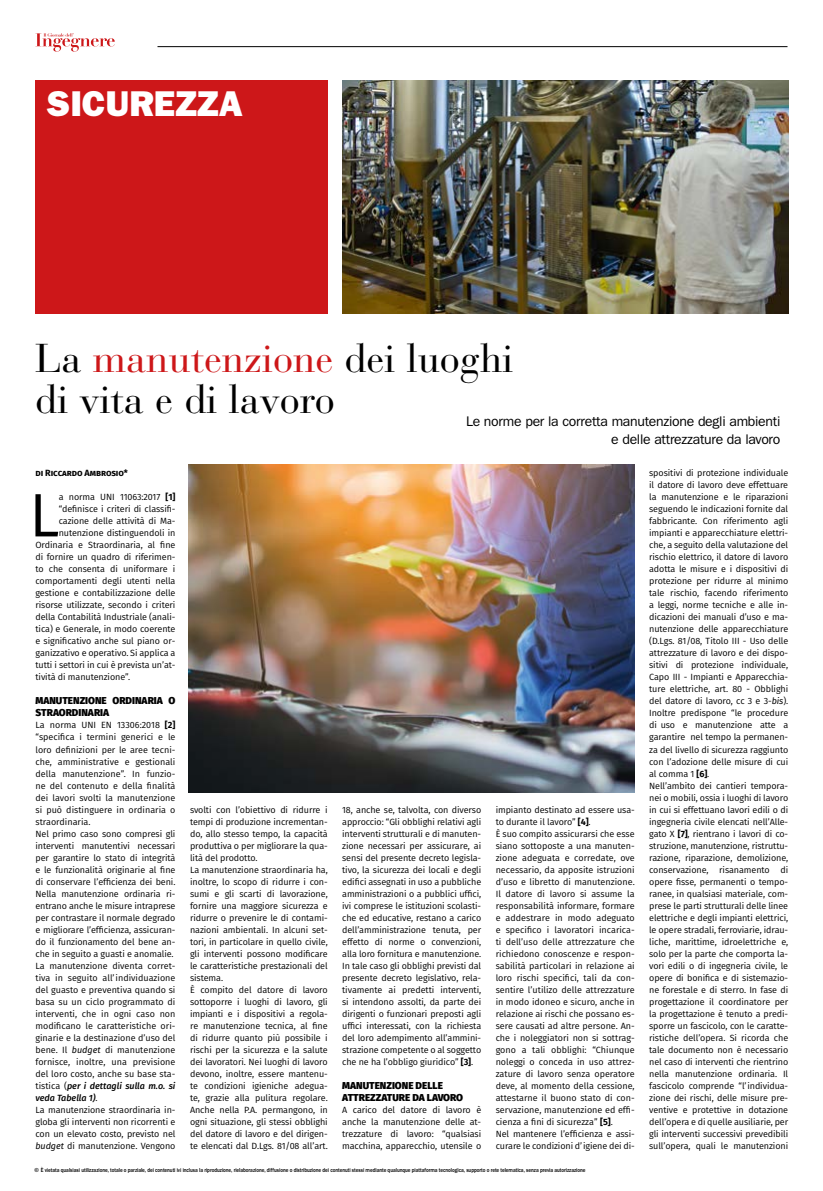
<style>
.page{position:relative;width:823px;height:1191px;background:#fff}
.page>*{position:absolute;margin:0;border:0;box-sizing:border-box;transform-origin:0 0}
.t1{font:61.3px "Fira Sans";color:#000}
.t2{font:40px "Bauer Bodoni Std";color:#cd1719}
.t3{font:40px "Bauer Bodoni Std";color:#000}
.t4{font:36px "ITC Franklin Gothic Std Hvy";color:#fff}
.t5{font:14px "ITC Franklin Gothic Std";letter-spacing:-.02em;color:#000}
.TITOLETTI_NEL_TESTO{font:800 10px/12px "Fira Sans";color:#000}
.TESTO_BASE{font:9px/12px "Fira Sans";letter-spacing:-.01em;color:#000;text-align:justify}
.t6{font:700 9px "Fira Sans";letter-spacing:-.01em;color:#000}
.t7{font:500 6px "Franklin Gothic";letter-spacing:-.01em;color:#000}
.s1{color:#000}
.s2{font-weight:700}
.s3{font-style:italic}
.s4{font-weight:500;font-style:italic}
</style>
<div class="page">
<hr style="left:157px;top:46px;width:630px;height:1px;background:#000">
<svg style="left:35px;top:33px;width:80px;height:19px"></svg>
<div style="left:35px;top:80px;width:292px;height:234px;background:#cd1719"></div>
<img style="left:342px;top:80px;width:445px;height:234px">
<img style="left:189px;top:464px;width:445px;height:328px">
<p class="t4" style="left:47px;top:83px;width:197px">SICUREZZA</p>
<p class="t2" style="left:35px;top:334px;width:479px"><span class="s1">La</span> manutenzione <span class="s1">dei luoghi</span></p>
<p class="t3" style="left:35px;top:375px;width:301px">di vita e di lavoro</p>
<p class="t5" style="left:466px;top:413px;width:316px">Le norme per la corretta manutenzione degli ambienti</p>
<p class="t5" style="left:610px;top:431px;width:171px">e delle attrezzature da lavoro</p>
<p class="t6" style="left:35px;top:466px;width:94px">di Riccardo Ambrosio*</p>
<p class="t1" style="left:29px;top:469px;width:32px">L</p>
<p class="TESTO_BASE" style="left:59px;top:491px;width:118px">a norma UNI 11063:2017 <span class="s2">[1]</span></p>
<p class="TESTO_BASE" style="left:648px;top:467px;width:140px">spositivi di protezione individuale il datore di lavoro deve effettuare la manutenzione e le riparazioni seguendo le indicazioni fornite dal fabbricante. Con riferimento agli impianti e apparecchiature elettri&shy;che, a seguito della valutazione del rischio elettrico, il datore di lavoro adotta le misure e i dispositivi di protezione per ridurre al minimo tale rischio, facendo riferimento a leggi, norme tecniche e alle in&shy;dicazioni dei manuali d’uso e ma&shy;nutenzione delle apparecchiature (D.Lgs. 81/08, Titolo III - Uso delle attrezzature di lavoro e dei dispo&shy;sitivi di protezione individuale, Capo III - Impianti e Apparecchia&shy;ture elettriche, art. 80 - Obblighi del datore di lavoro, cc 3 e 3-<span class="s3">bis</span>).<br>Inoltre predispone “le procedure di uso e manutenzione atte a garantire nel tempo la permanen&shy;za del livello di sicurezza raggiunto con l’adozione delle misure di cui al comma 1 <span class="s2">[6]</span>.</p>
<p class="TESTO_BASE" style="left:648px;top:779px;width:140px">Nell’ambito dei cantieri tempora&shy;nei o mobili, ossia i luoghi di lavoro in cui si effettuano lavori edili o di ingegneria civile elencati nell’Alle&shy;gato X <span class="s2">[7]</span>, rientrano i lavori di co&shy;struzione, manutenzione, ristruttu&shy;razione, riparazione, demolizione, conservazione, risanamento di opere fisse, permanenti o tempo&shy;ranee, in qualsiasi materiale, com&shy;prese le parti strutturali delle linee elettriche e degli impianti elettrici, le opere stradali, ferroviarie, idrau&shy;liche, marittime, idroelettriche e, solo per la parte che comporta la&shy;vori edili o di ingegneria civile, le opere di bonifica e di sistemazio&shy;ne forestale e di sterro. In fase di progettazione il coordinatore per la progettazione è tenuto a predi&shy;sporre un fascicolo, con le caratte&shy;ristiche dell’opera. Si ricorda che tale documento non è necessario nel caso di interventi che rientrino nella manutenzione ordinaria. Il fascicolo comprende “l’individua&shy;zione dei rischi, delle misure pre&shy;ventive e protettive in dotazione dell’opera e di quelle ausiliarie, per gli interventi successivi prevedibili sull’opera, quali le manutenzioni</p>
<p class="TESTO_BASE" style="left:59px;top:503px;width:118px">“definisce i criteri di classifi-</p>
<p class="TESTO_BASE" style="left:59px;top:515px;width:118px">cazione delle attività di Ma-</p>
<p class="TESTO_BASE" style="left:59px;top:527px;width:118px">nutenzione distinguendoli in</p>
<p class="TESTO_BASE" style="left:35px;top:539px;width:141px">Ordinaria e Straordinaria, al fine</p>
<p class="TESTO_BASE" style="left:35px;top:551px;width:141px">di fornire un quadro di riferimen-</p>
<p class="TESTO_BASE" style="left:35px;top:563px;width:141px">to che consenta di uniformare i</p>
<p class="TESTO_BASE" style="left:35px;top:575px;width:141px">comportamenti degli utenti nella</p>
<p class="TESTO_BASE" style="left:35px;top:587px;width:141px">gestione e contabilizzazione delle</p>
<p class="TESTO_BASE" style="left:35px;top:599px;width:141px">risorse utilizzate, secondo i criteri</p>
<p class="TESTO_BASE" style="left:35px;top:611px;width:141px">della Contabilità Industriale (anali-</p>
<p class="TESTO_BASE" style="left:35px;top:623px;width:141px">tica) e Generale, in modo coerente</p>
<p class="TESTO_BASE" style="left:35px;top:635px;width:141px">e significativo anche sul piano or-</p>
<p class="TESTO_BASE" style="left:35px;top:647px;width:141px">ganizzativo e operativo. Si applica a</p>
<p class="TESTO_BASE" style="left:35px;top:659px;width:141px">tutti i settori in cui è prevista un’at-</p>
<p class="TESTO_BASE" style="left:35px;top:671px;width:96px">tività di manutenzione”.</p>
<p class="TITOLETTI_NEL_TESTO" style="left:35px;top:694px;width:141px">MANUTENZIONE ORDINARIA O<br>STRAORDINARIA</p>
<p class="TESTO_BASE" style="left:35px;top:719px;width:141px">La norma UNI EN 13306:2018 <span class="s2">[2] </span>“specifica i termini generici e le loro definizioni per le aree tecni&shy;che, amministrative e gestionali della manutenzione”. In funzio&shy;ne del contenuto e della finalità dei lavori svolti la manutenzione si può distinguere in ordinaria o straordinaria.</p>
<p class="TESTO_BASE" style="left:35px;top:827px;width:141px">Nel primo caso sono compresi gli interventi manutentivi necessari per garantire lo stato di integrità e le funzionalità originarie al fine di conservare l’efficienza dei beni.<br>Nella manutenzione ordinaria ri&shy;entrano anche le misure intraprese per contrastare il normale degrado e migliorare l’efficienza, assicuran&shy;do il funzionamento del bene an&shy;che in seguito a guasti e anomalie.</p>
<p class="TESTO_BASE" style="left:35px;top:959px;width:141px">La manutenzione diventa corret&shy;tiva in seguito all’individuazione del guasto e preventiva quando si basa su un ciclo programmato di interventi, che in ogni caso non modificano le caratteristiche ori&shy;ginarie e la destinazione d’uso del bene. Il <span class="s3">budget</span> di manutenzione fornisce, inoltre, una previsione del loro costo, anche su base sta&shy;tistica (<span class="s4">per i dettagli sulla m.o. si veda Tabella 1)</span>.</p>
<p class="TESTO_BASE" style="left:35px;top:1103px;width:141px">La manutenzione straordinaria in&shy;globa gli interventi non ricorrenti e con un elevato costo, previsto nel <span class="s3">budget</span> di manutenzione. Vengono</p>
<p class="TESTO_BASE" style="left:190px;top:803px;width:139px">svolti con l’obiettivo di ridurre i tempi di produzione incrementan&shy;do, allo stesso tempo, la capacità produttiva o per migliorare la qua&shy;lità del prodotto.</p>
<p class="TESTO_BASE" style="left:190px;top:863px;width:139px">La manutenzione straordinaria ha, inoltre, lo scopo di ridurre i con&shy;sumi e gli scarti di lavorazione, fornire una maggiore sicurezza e ridurre o prevenire le di contami&shy;nazioni ambientali. In alcuni set&shy;tori, in particolare in quello civile, gli interventi possono modificare le caratteristiche prestazionali del sistema.</p>
<p class="TESTO_BASE" style="left:190px;top:983px;width:139px">È compito del datore di lavoro sottoporre i luoghi di lavoro, gli impianti e i dispositivi a regola&shy;re manutenzione tecnica, al fine di ridurre quanto più possibile i rischi per la sicurezza e la salute dei lavoratori. Nei luoghi di lavoro devono, inoltre, essere mantenu&shy;te condizioni igieniche adegua&shy;te, grazie alla pulitura regolare.<br>Anche nella P.A. permangono, in ogni situazione, gli stessi obblighi del datore di lavoro e del dirigen&shy;te elencati dal D.Lgs. 81/08 all’art.</p>
<p class="TESTO_BASE" style="left:342px;top:803px;width:140px">18, anche se, talvolta, con diverso approccio: “Gli obblighi relativi agli interventi strutturali e di manuten&shy;zione necessari per assicurare, ai sensi del presente decreto legisla&shy;tivo, la sicurezza dei locali e degli edifici assegnati in uso a pubbliche amministrazioni o a pubblici uffici, ivi comprese le istituzioni scolasti&shy;che ed educative, restano a carico dell’amministrazione tenuta, per effetto di norme o convenzioni, alla loro fornitura e manutenzione.</p>
<p class="TESTO_BASE" style="left:342px;top:959px;width:140px">In tale caso gli obblighi previsti dal presente decreto legislativo, rela&shy;tivamente ai predetti interventi, si intendono assolti, da parte dei dirigenti o funzionari preposti agli uffici interessati, con la richiesta del loro adempimento all’ammini&shy;strazione competente o al soggetto che ne ha l’obbligo giuridico” <span class="s2">[3]</span>.</p>
<p class="TITOLETTI_NEL_TESTO" style="left:342px;top:1078px;width:102px">MANUTENZIONE DELLE</p>
<p class="TITOLETTI_NEL_TESTO" style="left:342px;top:1090px;width:122px">ATTREZZATURE DA LAVORO</p>
<p class="TESTO_BASE" style="left:342px;top:1103px;width:140px">A carico del datore di lavoro è anche la manutenzione delle at&shy;trezzature di lavoro: “qualsiasi macchina, apparecchio, utensile o</p>
<p class="TESTO_BASE" style="left:495px;top:803px;width:140px">impianto destinato ad essere usa&shy;to durante il lavoro” <span class="s2">[4]</span>.</p>
<p class="TESTO_BASE" style="left:495px;top:827px;width:140px">È suo compito assicurarsi che esse siano sottoposte a una manuten&shy;zione adeguata e corredate, ove necessario, da apposite istruzioni d’uso e libretto di manutenzione.<br>Il datore di lavoro si assume la responsabilità informare, formare e addestrare in modo adeguato e specifico i lavoratori incarica&shy;ti dell’uso delle attrezzature che richiedono conoscenze e respon&shy;sabilità particolari in relazione ai loro rischi specifici, tali da con&shy;sentire l’utilizo delle attrezzature in modo idoneo e sicuro, anche in relazione ai rischi che possano es&shy;sere causati ad altre persone. An&shy;che i noleggiatori non si sottrag&shy;gono a tali obblighi: “Chiunque noleggi o conceda in uso attrez&shy;zature di lavoro senza operatore deve, al momento della cessione, attestarne il buono stato di con&shy;servazione, manutenzione ed effi&shy;cienza a fini di sicurezza” <span class="s2">[5]</span>.</p>
<p class="TESTO_BASE" style="left:495px;top:1127px;width:140px">Nel mantenere l’efficienza e assi&shy;curare le condizioni d’igiene dei di-</p>
<p class="t7" style="left:35px;top:1166px;width:552px">© È vietata qualsiasi utilizzazione, totale o parziale, dei contenuti ivi inclusa la riproduzione, rielaborazione, diffusione o distribuzione dei contenuti stessi mediante qualunque piattaforma tecnologica, supporto o rete telematica, senza previa autorizzazione</p>
</div>
